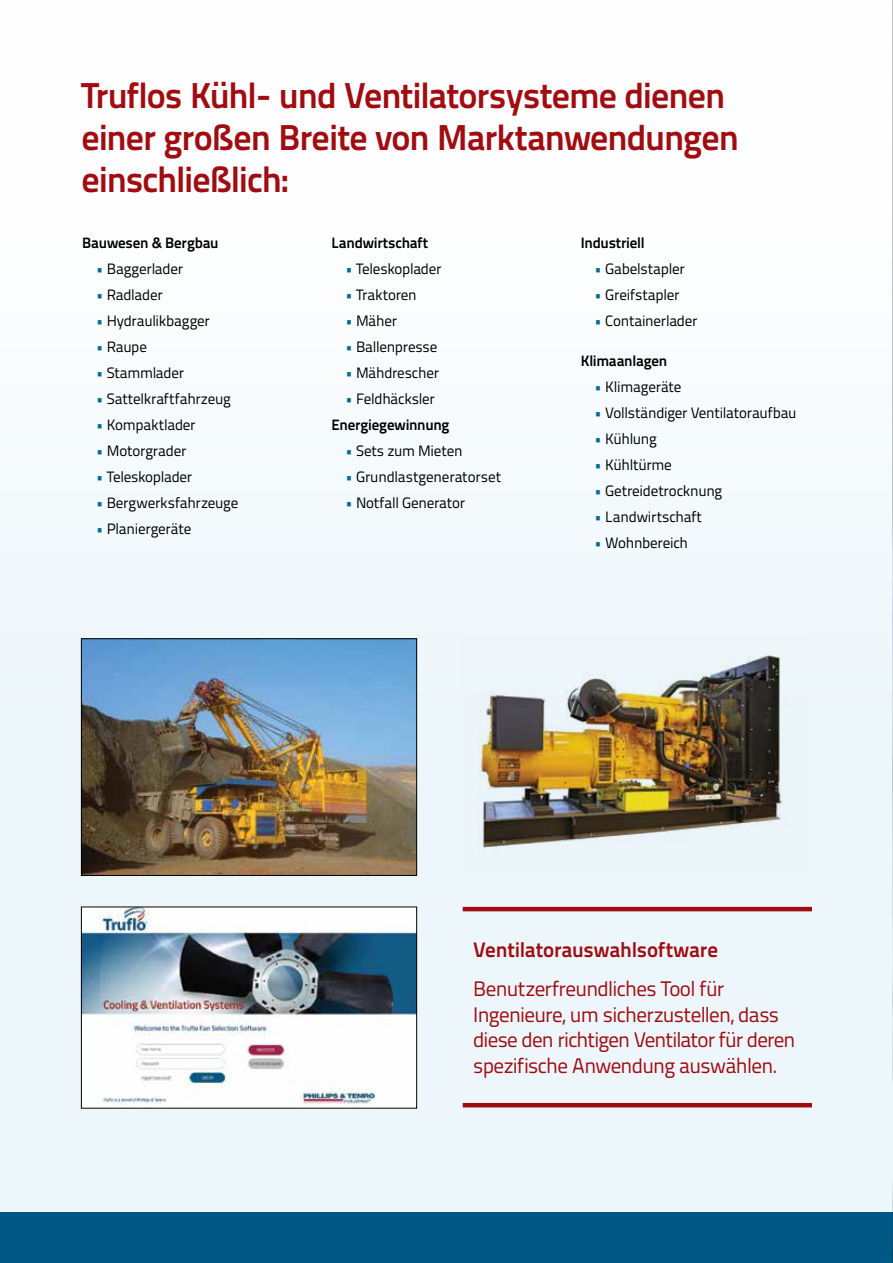
<style>
.page{position:relative;width:893px;height:1263px;background:#f5fafc}
.page>*{position:absolute;margin:0;border:0;box-sizing:border-box;transform-origin:0 0}
.t1{font:700 36px/42px "Titillium Text 22 L";letter-spacing:-.025em;color:#a10c11}
.t2{font:21px/25.5px "Titillium Text 22 L";letter-spacing:-.035em;color:#a10c11}
.t3{font:700 21px "Titillium Text 22 L";letter-spacing:-.01em;color:#a10c11}
.t4{font:15px "Titillium Text 22 L";letter-spacing:-.015em;color:#000}
.t5{font:700 15px/26px "Titillium Text 22 L";letter-spacing:-.015em;color:#000;text-align:center}
.s1{color:#006993}
.s2{font-weight:400;color:#006993}
.s3{font-weight:400}
</style>
<div class="page">
<img style="left:83px;top:908px;width:332px;height:196px">
<div style="left:81px;top:906px;width:336px;height:202px;border:1px solid #000"></div>
<hr style="left:463px;top:907px;width:349px;height:4px;background:#a10c11">
<hr style="left:463px;top:1103px;width:349px;height:4px;background:#a10c11">
<img style="left:83px;top:640px;width:332px;height:234px">
<div style="left:81px;top:638px;width:336px;height:238px;border:1px solid #000"></div>
<img style="left:477px;top:655px;width:313px;height:200px">
<div style="left:0;top:1212px;width:893px;height:51px;background:#005884"></div>
<img style="left:892px;top:0;width:1px;height:1263px">
<h1 class="t1" style="left:81px;top:72px;width:659px">Truflos Kühl- und Ventilatorsysteme dienen einer großen Breite von Marktanwendungen einschließlich:</h1>
<p class="t5" style="left:82px;top:229px;width:138px">Bauwesen &amp; Bergbau</p>
<p class="t4" style="left:96px;top:258px;width:89px"><span class="s1">•</span> Baggerlader</p>
<p class="t4" style="left:96px;top:283px;width:68px"><span class="s1">•</span> Radlader</p>
<p class="t4" style="left:96px;top:309px;width:116px"><span class="s1">•</span> Hydraulikbagger</p>
<p class="t4" style="left:96px;top:335px;width:53px"><span class="s1">•</span> Raupe</p>
<p class="t4" style="left:96px;top:361px;width:90px"><span class="s1">•</span> Stammlader</p>
<p class="t4" style="left:96px;top:387px;width:137px"><span class="s1">•</span> Sattelkraftfahrzeug</p>
<p class="t4" style="left:96px;top:413px;width:101px"><span class="s1">•</span> Kompaktlader</p>
<p class="t4" style="left:96px;top:439px;width:92px"><span class="s1">•</span> Motorgrader</p>
<p class="t4" style="left:96px;top:465px;width:98px"><span class="s1">•</span> Teleskoplader</p>
<p class="t4" style="left:96px;top:491px;width:144px"><span class="s1">•</span> Bergwerksfahrzeuge</p>
<p class="t4" style="left:96px;top:517px;width:97px"><span class="s1">•</span> Planiergeräte</p>
<p class="t5" style="left:331px;top:229px;width:98px">Landwirtschaft</p>
<p class="t4" style="left:345px;top:258px;width:98px"><span class="s1">•</span> Teleskoplader</p>
<p class="t4" style="left:345px;top:283px;width:73px"><span class="s1">•</span> Traktoren</p>
<p class="t4" style="left:345px;top:309px;width:53px"><span class="s1">•</span> Mäher</p>
<p class="t4" style="left:345px;top:335px;width:94px"><span class="s1">•</span> Ballenpresse</p>
<p class="t4" style="left:345px;top:361px;width:96px"><span class="s1">•</span> Mähdrescher</p>
<p class="t5" style="left:331px;top:385px;width:120px"><span class="s2">•</span> <span class="s3">Feldhäcksler<br></span>Energiegewinnung</p>
<p class="t4" style="left:345px;top:439px;width:119px"><span class="s1">•</span> Sets zum Mieten</p>
<p class="t4" style="left:345px;top:465px;width:158px"><span class="s1">•</span> Grundlastgeneratorset</p>
<p class="t4" style="left:345px;top:491px;width:122px"><span class="s1">•</span> Notfall Generator</p>
<p class="t5" style="left:581px;top:229px;width:65px">Industriell</p>
<p class="t4" style="left:594px;top:258px;width:92px"><span class="s1">•</span> Gabelstapler</p>
<p class="t4" style="left:594px;top:283px;width:87px"><span class="s1">•</span> Greifstapler</p>
<p class="t4" style="left:594px;top:309px;width:105px"><span class="s1">•</span> Containerlader</p>
<p class="t5" style="left:581px;top:346px;width:88px">Klimaanlagen</p>
<p class="t4" style="left:594px;top:375px;width:89px"><span class="s1">•</span> Klimageräte</p>
<p class="t4" style="left:594px;top:401px;width:204px"><span class="s1">•</span> Vollständiger Ventilatoraufbau</p>
<p class="t4" style="left:594px;top:427px;width:64px"><span class="s1">•</span> Kühlung</p>
<p class="t4" style="left:594px;top:453px;width:79px"><span class="s1">•</span> Kühltürme</p>
<p class="t4" style="left:594px;top:479px;width:130px"><span class="s1">•</span> Getreidetrocknung</p>
<p class="t4" style="left:594px;top:505px;width:109px"><span class="s1">•</span> Landwirtschaft</p>
<p class="t4" style="left:594px;top:531px;width:95px"><span class="s1">•</span> Wohnbereich</p>
<h2 class="t3" style="left:473px;top:933px;width:246px">Ventilatorauswahlsoftware</h2>
<h2 class="t2" style="left:473px;top:975px;width:324px">Benutzerfreundliches Tool für Ingenieure, um sicherzustellen, dass diese den richtigen Ventilator für deren spezifische Anwendung auswählen.</h2>
</div>
